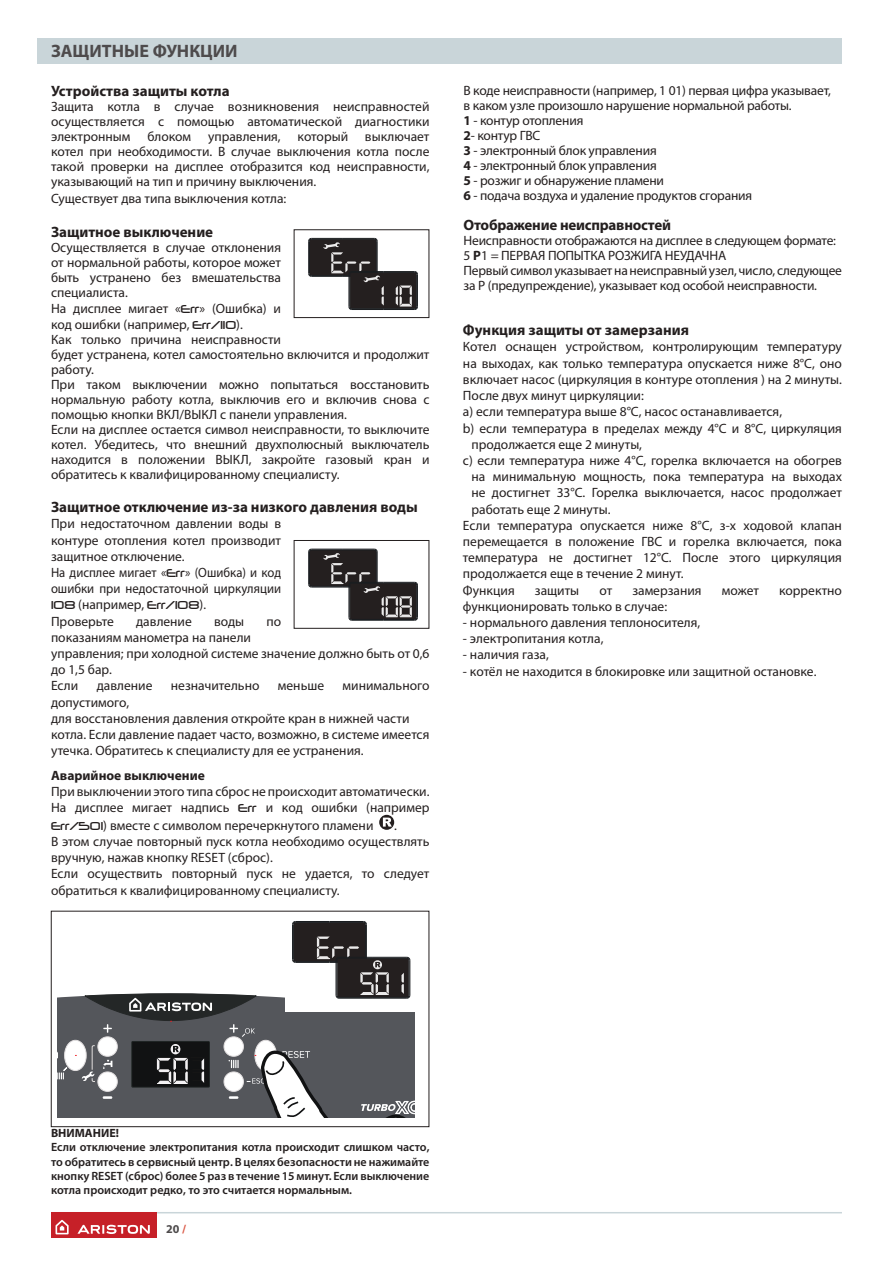
<style>
.page{position:relative;width:893px;height:1263px;background:#fff}
.page>*{position:absolute;margin:0;border:0;box-sizing:border-box;transform-origin:0 0}
.t1{font:700 18px "Myriad Pro";color:#4e4b4c}
.t2{font:700 15px "Myriad Pro";color:#241f1f}
.t3{font:13.5px/15.1px "Myriad Pro";color:#241f1f}
.t4{font:700 13.5px "Myriad Pro";color:#241f1f}
.t5{font:600 12px/14.4px "Myriad Pro";color:#241f1f;text-align:justify}
.t6{font:700 12px "Myriad Pro";color:#241f1f}
.t7{font:700 12px "Myriad Pro";color:#4e4b4c}
.s1{font-family:"Neuropol"}
.s2{font-weight:700}
.s3{font-style:inherit}
.s4{color:#da5845}
</style>
<div class="page">
<hr style="left:51px;top:1212px;width:791px;height:1px;background:#c9d5d9">
<div style="left:51px;top:1212px;width:106px;height:26px;background:#c62028"></div>
<svg style="left:56px;top:1220px;width:13px;height:14px"></svg>
<svg style="left:77px;top:1225px;width:73px;height:9px"></svg>
<div style="left:38px;top:38px;width:804px;height:26px;background:#c9d5d9"></div>
<svg style="left:379px;top:815px;width:15px;height:15px"></svg>
<div style="left:51px;top:911px;width:378px;height:216px;border:1px solid #241f1f"></div>
<div style="left:310px;top:239px;width:66px;height:37px;background:#241f1f"></div>
<hr style="left:311px;top:238px;width:32px;height:1px;background:#1a1d20">
<hr style="left:308px;top:241px;width:1px;height:33px;background:#1a1d20">
<hr style="left:311px;top:276px;width:32px;height:1px;background:#1a1d20">
<hr style="left:311px;top:275px;width:32px;height:1px;background:#1a1d20">
<hr style="left:309px;top:241px;width:1px;height:33px;background:#1a1d20">
<hr style="left:311px;top:239px;width:32px;height:1px;background:#1a1d20">
<div style="left:350px;top:272px;width:66px;height:37px;background:#241f1f"></div>
<hr style="left:417px;top:274px;width:1px;height:33px;background:#1a1d20">
<hr style="left:383px;top:271px;width:32px;height:1px;background:#1a1d20">
<hr style="left:383px;top:309px;width:32px;height:1px;background:#1a1d20">
<hr style="left:383px;top:308px;width:32px;height:1px;background:#1a1d20">
<hr style="left:416px;top:274px;width:1px;height:33px;background:#1a1d20">
<hr style="left:383px;top:272px;width:32px;height:1px;background:#1a1d20">
<svg style="left:396px;top:285px;width:22px;height:25px"></svg>
<svg style="left:323px;top:238px;width:61px;height:72px"></svg>
<div style="left:294px;top:230px;width:135px;height:88px;border:1px solid #241f1f"></div>
<div style="left:310px;top:550px;width:66px;height:36px;background:#241f1f"></div>
<hr style="left:311px;top:549px;width:32px;height:1px;background:#1a1d20">
<hr style="left:308px;top:552px;width:1px;height:32px;background:#1a1d20">
<hr style="left:311px;top:587px;width:32px;height:1px;background:#1a1d20">
<hr style="left:311px;top:586px;width:32px;height:1px;background:#1a1d20">
<hr style="left:309px;top:552px;width:1px;height:32px;background:#1a1d20">
<hr style="left:311px;top:550px;width:32px;height:1px;background:#1a1d20">
<svg style="left:323px;top:549px;width:95px;height:72px"></svg>
<div style="left:294px;top:540px;width:135px;height:88px;border:1px solid #241f1f"></div>
<div style="left:294px;top:922px;width:71px;height:39px;background:#241f1f"></div>
<hr style="left:366px;top:924px;width:1px;height:35px;background:#1a1d20">
<hr style="left:329px;top:921px;width:34px;height:1px;background:#1a1d20">
<hr style="left:296px;top:921px;width:33px;height:1px;background:#1a1d20">
<hr style="left:292px;top:924px;width:1px;height:35px;background:#1a1d20">
<hr style="left:365px;top:924px;width:1px;height:35px;background:#1a1d20">
<hr style="left:293px;top:924px;width:1px;height:35px;background:#1a1d20">
<hr style="left:296px;top:922px;width:33px;height:1px;background:#1a1d20">
<hr style="left:329px;top:922px;width:34px;height:1px;background:#1a1d20">
<svg style="left:57px;top:936px;width:358px;height:181px"></svg>
<h1 class="t1" style="left:51px;top:41px;width:188px">ЗАЩИТНЫЕ ФУНКЦИИ</h1>
<p class="t2" style="left:51px;top:83px;width:180px">Устройства защиты котла</p>
<p class="t3" style="left:51px;top:99px;width:380px">Защита котла в случае возникновения неисправностей осуществляется с помощью автоматической диагностики электронным блоком управления, который выключает котел при необходимости. В случае выключения котла после такой проверки на дисплее отобразится код неисправности, указывающий на тип и причину выключения.<br>Существует два типа выключения котла:</p>
<p class="t2" style="left:51px;top:223px;width:164px">Защитное выключение</p>
<p class="t3" style="left:51px;top:240px;width:380px">Осуществляется в случае отклонения<br>от нормальной работы, которое может<br>быть устранено без вмешательства<br>специалиста.<br>На дисплее мигает «<span class="s1">Err</span>» (Ошибка) и<br>код ошибки (например, <span class="s1">Err/110</span>).<br>Как только причина неисправности<br>будет устранена, котел самостоятельно включится и продолжит работу.<br>При таком выключении можно попытаться восстановить нормальную работу котла, выключив его и включив снова с помощью кнопки ВКЛ/ВЫКЛ с панели управления.<br>Если на дисплее остается символ неисправности, то выключите котел. Убедитесь, что внешний двухполюсный выключатель находится в положении ВЫКЛ, закройте газовый кран и обратитесь к квалифицированному специалисту.</p>
<p class="t2" style="left:51px;top:499px;width:368px">Защитное отключение из-за низкого давления воды</p>
<p class="t3" style="left:51px;top:516px;width:232px;line-height:16.2px">При недостаточном давлении воды в контуре отопления котел производит защитное отключение.<br>На дисплее мигает «<span class="s1">Err</span>» (Ошибка) и код ошибки при недостаточной циркуляции<br><span class="s1">108</span> (например, <span class="s1">Err/108</span>).<br>Проверьте</p>
<p class="t3" style="left:136px;top:614px;width:57px">давление</p>
<p class="t3" style="left:214px;top:614px;width:32px">воды</p>
<p class="t3" style="left:266px;top:614px;width:16px">по</p>
<p class="t3" style="left:51px;top:629px;width:380px;line-height:16.2px">показаниям манометра на панели<br>управления; при холодной системе значение должно быть от 0,6 до 1,5 бар.<br>Если</p>
<p class="t3" style="left:97px;top:678px;width:57px">давление</p>
<p class="t3" style="left:171px;top:678px;width:90px">незначительно</p>
<p class="t3" style="left:278px;top:678px;width:48px">меньше</p>
<p class="t3" style="left:343px;top:678px;width:88px">минимального</p>
<p class="t3" style="left:51px;top:694px;width:380px;line-height:16.2px">допустимого,<br>для восстановления давления откройте кран в нижней части котла. Если давление падает часто, возможно, в системе имеется утечка. Обратитесь к специалисту для ее уcтранения.</p>
<p class="t4" style="left:51px;top:768px;width:155px">Аварийное выключение</p>
<p class="t3" style="left:51px;top:783px;width:380px;line-height:16.2px">При выключении этого типа сброс не происходит автоматически.<br>На дисплее мигает надпись <span class="s1">Err</span> и код ошибки (например</p>
<p class="t3" style="left:51px;top:818px;width:324px"><span class="s1">Err/501</span>) вместе с символом перечеркнутого пламени</p>
<p class="t3" style="left:51px;top:817px;width:380px;line-height:16.2px;text-indent:343px">.<br>В этом случае повторный пуск котла необходимо осуществлять вручную, нажав кнопку RESET (сброс).<br>Если осуществить повторный пуск не удается, то следует обратиться к квалифицированному специалисту.</p>
<p class="t3" style="left:463px;top:83px;width:369px">В коде неисправности (например, 1 01) первая цифра указывает, в каком узле произошло нарушение нормальной работы.<br><span class="s2">1</span> - контур отопления<br><span class="s2">2</span>- контур ГВС<br><span class="s2">3</span> - электронный блок управления<br><span class="s2">4</span> - электронный блок управления<br><span class="s2">5</span> - розжиг и обнаружение пламени<br><span class="s2">6</span> - подача воздуха и удаление продуктов сгорания</p>
<p class="t2" style="left:463px;top:217px;width:209px">Отображение неисправностей</p>
<p class="t3" style="left:463px;top:233px;width:380px">Неисправности отображаются на дисплее в следующем формате:<br><span class="s3">5</span> <span class="s2">P</span><span class="s3">1</span> = ПЕРВАЯ ПОПЫТКА РОЗЖИГА НЕУДАЧНА<br>Первый символ указывает на неисправный узел, число, следующее за Р (предупреждение), указывает код особой неисправности.</p>
<p class="t2" style="left:463px;top:322px;width:227px">Функция защиты от замерзания</p>
<p class="t3" style="left:463px;top:340px;width:380px">Котел оснащен устройством, контролирующим температуру</p>
<p class="t3" style="left:463px;top:356px;width:380px">на выходах, как только температура опускается ниже 8°C, оно</p>
<p class="t3" style="left:463px;top:372px;width:380px">включает насос (циркуляция в контуре отопления ) на 2 минуты.</p>
<p class="t3" style="left:463px;top:388px;width:182px">После двух минут циркуляции:</p>
<p class="t3" style="left:463px;top:404px;width:321px">a) если температура выше 8°C, насос останавливается,</p>
<p class="t3" style="left:463px;top:421px;width:380px">b) если температура в пределах между 4°C и 8°C, циркуляция</p>
<p class="t3" style="left:471px;top:437px;width:172px">продолжается еще 2 минуты,</p>
<p class="t3" style="left:463px;top:453px;width:380px">c) если температура ниже 4°C, горелка включается на обогрев</p>
<p class="t3" style="left:471px;top:469px;width:372px">на минимальную мощность, пока температура на выходах</p>
<p class="t3" style="left:471px;top:485px;width:372px">не достигнет 33°C. Горелка выключается, насос продолжает</p>
<p class="t3" style="left:471px;top:502px;width:140px">работать еще 2 минуты.</p>
<p class="t3" style="left:463px;top:518px;width:380px">Если температура опускается ниже 8°C, з-х ходовой клапан</p>
<p class="t3" style="left:463px;top:534px;width:380px">перемещается в положение ГВС и горелка включается, пока</p>
<p class="t3" style="left:463px;top:550px;width:380px">температура не достигнет 12°C. После этого циркуляция</p>
<p class="t3" style="left:463px;top:566px;width:222px">продолжается еще в течение 2 минут.</p>
<p class="t3" style="left:463px;top:583px;width:53px">Функция</p>
<p class="t3" style="left:535px;top:583px;width:46px">защиты</p>
<p class="t3" style="left:599px;top:583px;width:14px">от</p>
<p class="t3" style="left:632px;top:583px;width:71px">замерзания</p>
<p class="t3" style="left:722px;top:583px;width:39px">может</p>
<p class="t3" style="left:779px;top:583px;width:64px">корректно</p>
<p class="t3" style="left:463px;top:599px;width:206px">функционировать только в случае:</p>
<p class="t3" style="left:463px;top:615px;width:239px">- нормального давления теплоносителя,</p>
<p class="t3" style="left:463px;top:631px;width:142px">- электропитания котла,</p>
<p class="t3" style="left:463px;top:647px;width:87px">- наличия газа,</p>
<p class="t3" style="left:463px;top:664px;width:355px">- котёл не находится в блокировке или защитной остановке.</p>
<p class="t6" style="left:51px;top:1126px;width:69px">ВНИМАНИЕ!</p>
<p class="t5" style="left:51px;top:1140px;width:380px">Если отключение электропитания котла происходит слишком часто, то обратитесь в сервисный центр. В целях безопасности не нажимайте кнопку RESET (сброс) более 5 раз в течение 15 минут. Если выключение котла происходит редко, то это считается нормальным.</p>
<p class="t7" style="left:166px;top:1222px;width:21px">20<span class="s4">/</span></p>
</div>
